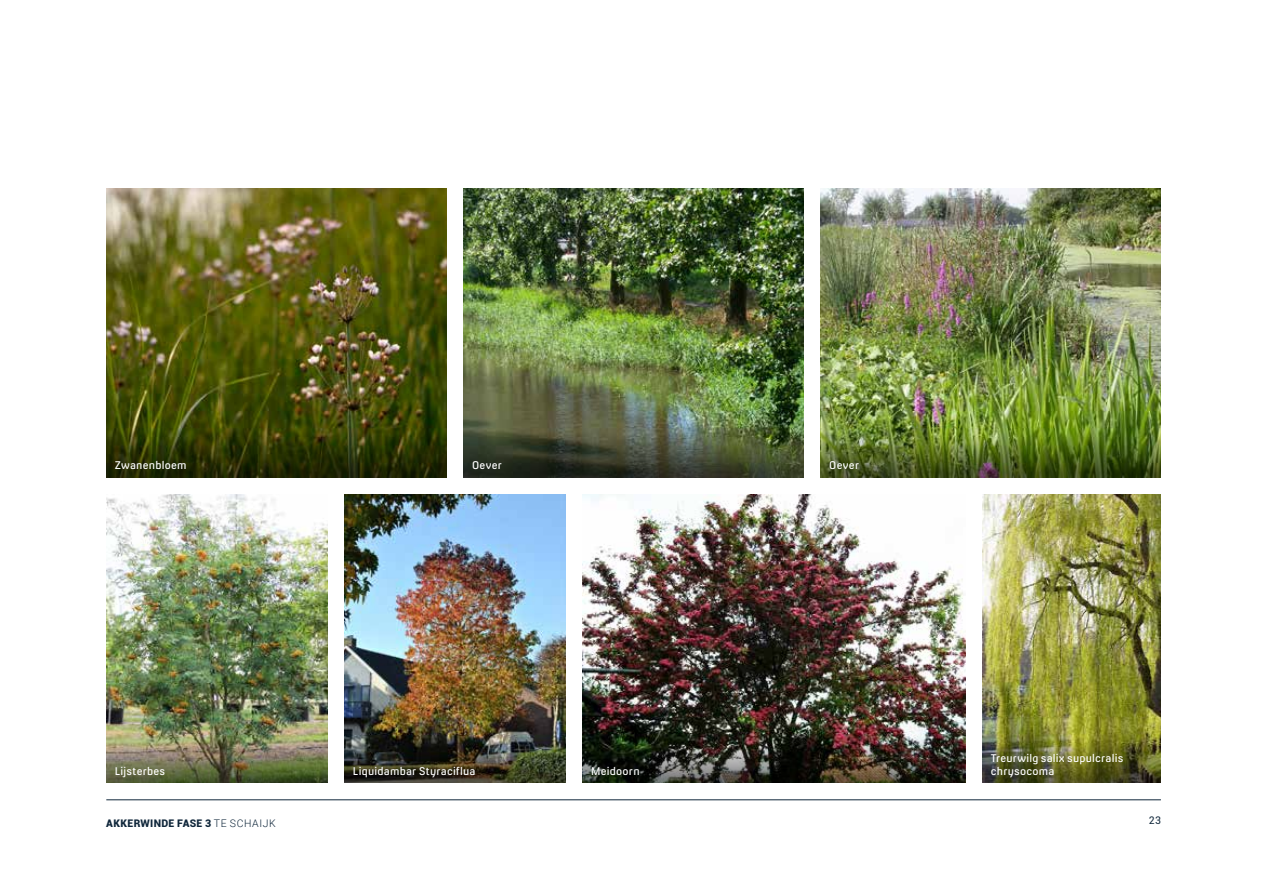
<style>
.page{position:relative;width:1263px;height:893px;background:#fff}
.page>*{position:absolute;margin:0;border:0;box-sizing:border-box;transform-origin:0 0}
.t1{font:10.5px/12.8px "Milibus Rg";letter-spacing:.02em;color:#fff}
.t2{font:900 10.5px "Roboto";letter-spacing:.03em;color:#10273b}
.t3{font:300 10.5px "Roboto";letter-spacing:.06em;color:#10273b}
.t4{font:10.5px "Roboto";color:#10273b}
</style>
<div class="page">
<hr style="left:106px;top:799px;width:1055px;height:1px;background:#10273b">
<img style="left:106px;top:494px;width:221px;height:238px">
<img style="left:344px;top:494px;width:222px;height:238px">
<img style="left:583px;top:494px;width:382px;height:238px">
<img style="left:982px;top:494px;width:179px;height:238px">
<img style="left:106px;top:188px;width:340px;height:238px">
<img style="left:821px;top:188px;width:340px;height:238px">
<img style="left:463px;top:188px;width:341px;height:238px">
<img style="left:106px;top:732px;width:221px;height:50px">
<img style="left:344px;top:732px;width:222px;height:50px">
<img style="left:982px;top:732px;width:179px;height:50px">
<img style="left:821px;top:426px;width:340px;height:51px">
<svg style="left:463px;top:426px;width:341px;height:51px;background:#424a34"></svg>
<svg style="left:106px;top:426px;width:340px;height:51px;background:#2d3505"></svg>
<img style="left:583px;top:732px;width:382px;height:50px">
<p class="t1" style="left:115px;top:458px;width:73px">Zwanenbloem</p>
<p class="t1" style="left:472px;top:458px;width:31px">Oever</p>
<p class="t1" style="left:829px;top:458px;width:31px">Oever</p>
<p class="t1" style="left:115px;top:765px;width:52px">Lijsterbes</p>
<p class="t1" style="left:353px;top:765px;width:124px">Liquidambar Styraciflua</p>
<p class="t1" style="left:591px;top:765px;width:50px">Meidoorn</p>
<p class="t1" style="left:991px;top:752px;width:134px">Treurwilg salix supulcralis chrysocoma</p>
<p class="t3" style="left:214px;top:816px;width:63px">TE SCHAIJK</p>
<p class="t4" style="left:1149px;top:814px;width:13px">2319</p>
<p class="t2" style="left:106px;top:814px;width:106px">AKKERWINDE FASE 3</p>
<p class="t2" style="left:106px;top:816px;width:168px">AKKERWINDE FASE 3 <sup>TE</sup> <sup>SCHAIJK</sup></p>
</div>
